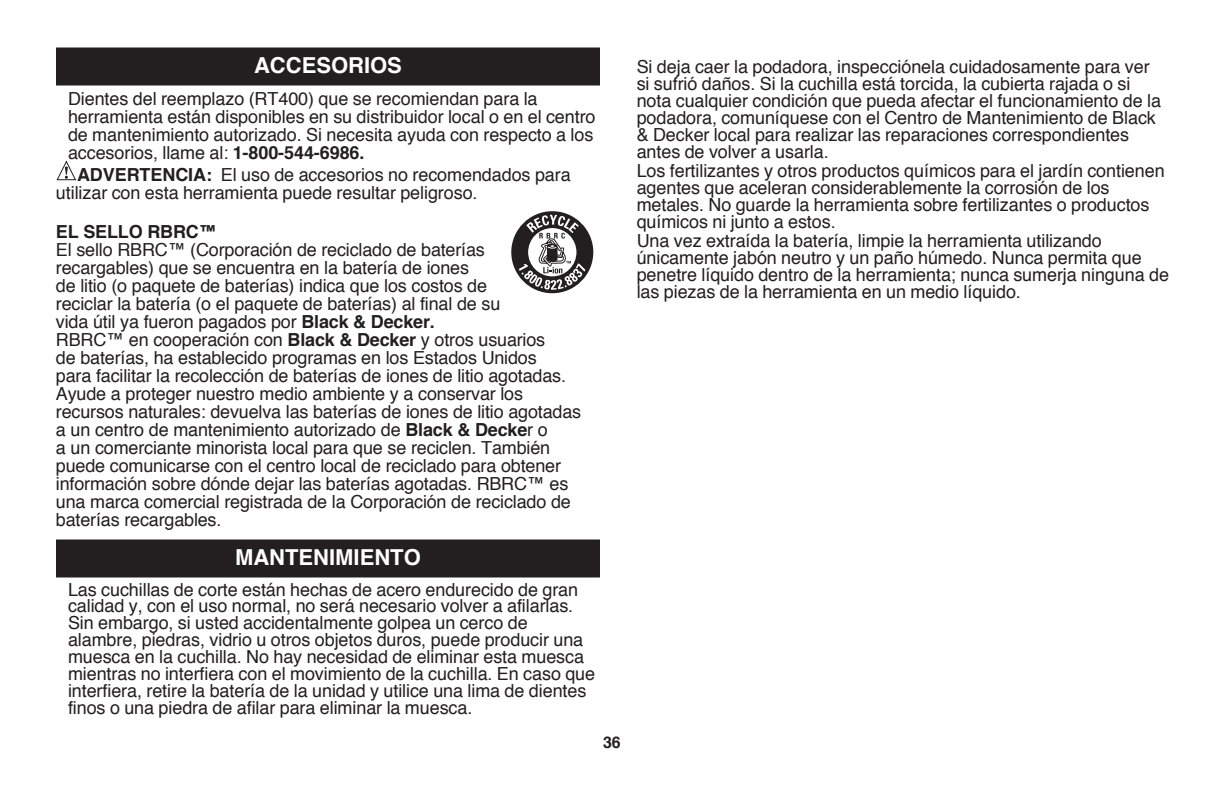
<style>
.page{position:relative;width:1224px;height:792px;background:#fff}
.page>*{position:absolute;margin:0;border:0;box-sizing:border-box;transform-origin:0 0}
.t1{font:700 22px "Helvetica";color:#fff}
.t2{font:18px/18px "Helvetica";letter-spacing:-.005em;color:#231f20}
.t3{font:700 18px "Helvetica";letter-spacing:-.005em;color:#231f20}
.t4{font:700 16px "Helvetica";color:#231f20}
.s1{font-weight:700}
</style>
<div class="page">
<div style="left:56px;top:48px;width:544px;height:38px;background:#231f20"></div>
<div style="left:56px;top:540px;width:544px;height:38px;background:#231f20"></div>
<svg style="left:56px;top:160px;width:20px;height:21px"></svg>
<div style="left:512px;top:212px;width:80px;height:80px;background:#231f20;border-radius:50%"></div>
<div style="left:511px;top:211px;width:82px;height:82px;border:2px solid #231f20;border-radius:50%"></div>
<svg style="left:519px;top:215px;width:66px;height:75px"></svg>
<p class="t1" style="left:254px;top:47px;width:147px">ACCESORIOS</p>
<p class="t2" style="left:68px;top:90px;width:529px">Dientes del reemplazo (RT400) que se recomiendan para la herramienta están disponibles en su distribuidor local o en el centro de mantenimiento autorizado. Si necesita ayuda con respecto a los accesorios, llame al: <span class="s1">1-800-544-6986.</span></p>
<p class="t3" style="left:77px;top:160px;width:87px">ADVERTENC</p>
<p class="t2" style="left:56px;top:166px;width:516px;text-indent:132px"><span class="s1">IA:</span> El uso de accesorios no recomendados para utilizar con esta herramienta puede resultar peligroso.</p>
<p class="t3" style="left:56px;top:218px;width:162px">EL SELLO RBRC™</p>
<p class="t2" style="left:56px;top:242px;width:527px">El sello RBRC™ (Corporación de reciclado de baterías recargables) que se encuentra en la batería de iones<br>de litio (o paquete de baterías) indica que los costos de<br>reciclar la batería (o el paquete de baterías) al final de su<br>vida útil ya fueron pagados por <span class="s1">BLACK &amp; DECKER.<br></span>RBRC™ en cooperación con <span class="s1">BLACK &amp; DECKER</span> y otros usuarios<br>de baterías, ha establecido programas en los Estados Unidos<br>para facilitar la recolección de baterías de iones de litio agotadas.<br>Ayude a proteger nuestro medio ambiente y a conservar los recursos naturales: devuelva las baterías de iones de litio agotadas a un centro de mantenimiento autorizado de <span class="s1">BLACK &amp; DECKE</span>r o<br>a un comerciante minorista local para que se reciclen. También puede comunicarse con el centro local de reciclado para obtener información sobre dónde dejar las baterías agotadas. RBRC™ es una marca comercial registrada de la Corporación de reciclado de baterías recargables.</p>
<p class="t1" style="left:235px;top:539px;width:187px">MANTENIMI ENTO</p>
<p class="t2" style="left:68px;top:581px;width:529px;line-height:17px">Las cuchillas de corte están hechas de acero endurecido de gran calidad y, con el uso normal, no será necesario volver a afilarlas.<br>Sin embargo, si usted accidentalmente golpea un cerco de alambre, piedras, vidrio u otros objetos duros, puede producir una muesca en la cuchilla. No hay necesidad de eliminar esta muesca mientras no interfiera con el movimiento de la cuchilla. En caso que interfiera, retire la batería de la unidad y utilice una lima de dientes finos o una piedra de afilar para eliminar la muesca.</p>
<p class="t4" style="left:603px;top:729px;width:19px">36</p>
<p class="t2" style="left:637px;top:59px;width:526px;line-height:17px">Si deja caer la podadora, inspecciónela cuidadosamente para ver si sufrió daños. Si la cuchilla está torcida, la cubierta rajada o si nota cualquier condición que pueda afectar el funcionamiento de la podadora, comuníquese con el Centro de Mantenimiento de Black &amp; Decker local para realizar las reparaciones correspondientes antes de volver a usarla.</p>
<p class="t2" style="left:637px;top:162px;width:530px;line-height:17px">Los fertilizantes y otros productos químicos para el jardín contienen agentes que aceleran considerablemente la corrosión de los metales. No guarde la herramienta sobre fertilizantes o productos químicos ni junto a estos.</p>
<p class="t2" style="left:637px;top:232px;width:534px;line-height:17px">Una vez extraída la batería, limpie la herramienta utilizando únicamente jabón neutro y un paño húmedo. Nunca permita que penetre líquido dentro de la herramienta; nunca sumerja ninguna de las piezas de la herramienta en un medio líquido.</p>
</div>
